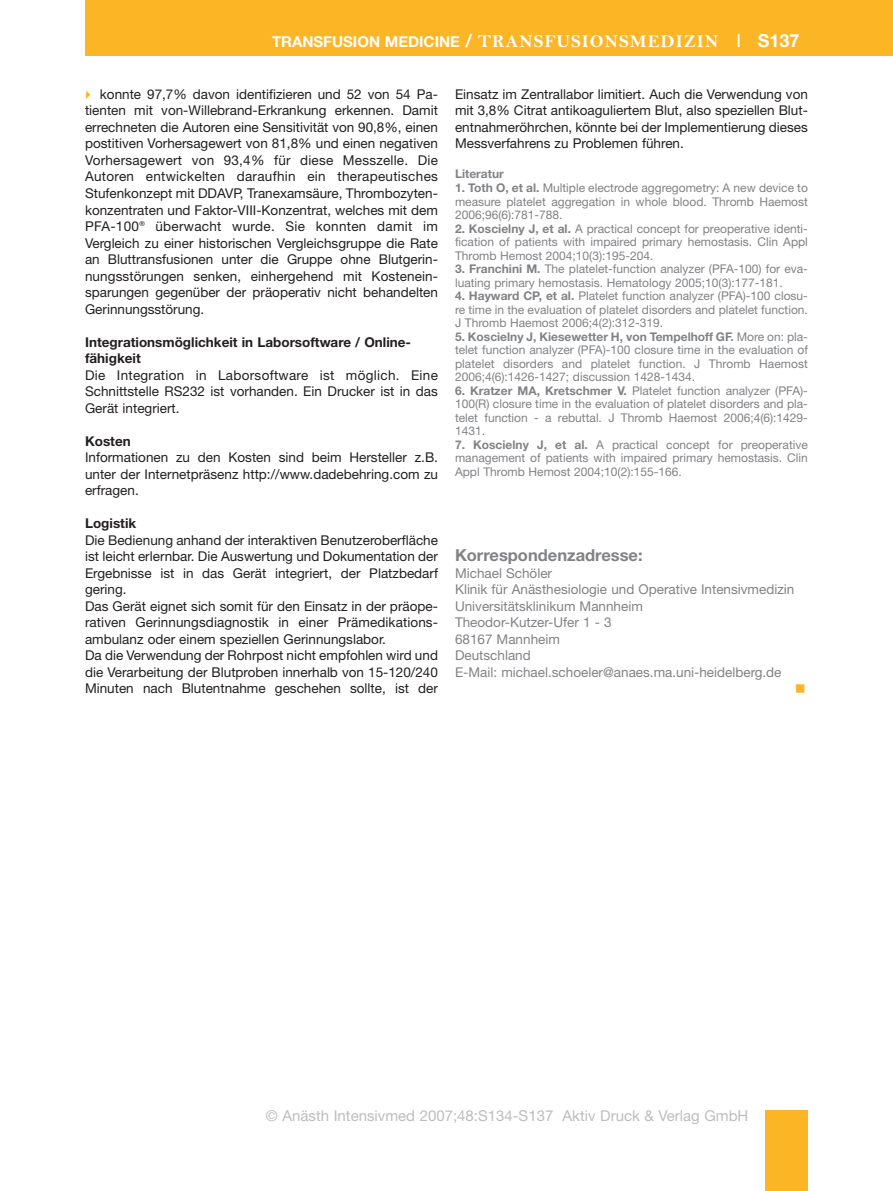
<style>
.page{position:relative;width:893px;height:1191px;background:#fff}
.page>*{position:absolute;margin:0;border:0;box-sizing:border-box;transform-origin:0 0}
.t1{font:700 16.5px "Helvetica Neue";color:#808285}
.t2{font:15px "Helvetica Neue";color:#bcbdc0}
.t3{font:700 15px "Helvetica Neue";color:#fff}
.t4{font:13.5px/16.5px "Helvetica Neue";color:#231f20;text-align:justify}
.t5{font:13.5px/16.5px "Helvetica Neue";color:#808285}
.t6{font:700 13.5px/16.5px "Helvetica Neue";color:#231f20}
.t7{font:12px/13.5px "Helvetica Neue";color:#808285;text-align:justify}
.t8{font:700 12px "Helvetica Neue";color:#808285}
.s1{font-size:18px}
.s2{font-family:"Bell MT Bold";font-weight:400;font-size:18px}
.s3{font-weight:400;font-size:18px}
.s4{font-weight:700}
</style>
<div class="page">
<div style="left:85px;top:0;width:808px;height:55px;background:#fcb525"></div>
<div style="left:765px;top:1110px;width:43px;height:81px;background:#fcb525"></div>
<p class="t3" style="left:272px;top:36px;width:529px">TRANSFUSION MEDICINE <span class="s1">/</span> <span class="s2">TRANSFUSIONSMEDIZIN</span> <span class="s3">I</span> <span class="s1">S137</span></p>
<p class="t4" style="left:85px;top:87px;width:354px;text-indent:15px">konnte 97,7% davon identifizieren und 52 von 54 Pa - tienten mit von-Willebrand-Erkrankung erkennen. Damit errechneten die Autoren eine Sensitivität von 90,8%, einen postitiven Vorhersagewert von 81,8% und einen negativen Vorhersagewert von 93,4% für diese Messzelle. Die Autoren entwickelten daraufhin ein therapeutisches Stufen konzept mit DDAVP, Tranexamsäure, Thrombo zyten - konzentraten und Faktor-VIII-Konzentrat, welches mit dem PFA-100<sup>®</sup> überwacht wurde. Sie konnten damit im Vergleich zu einer historischen Vergleichsgruppe die Rate an Bluttransfusionen unter die Gruppe ohne Blut gerin - nungsstörungen senken, einhergehend mit Kosten ein - sparungen gegenüber der präoperativ nicht behandelten Gerinnungsstörung.</p>
<p class="t6" style="left:85px;top:335px;width:328px">Integrationsmöglichkeit in Laborsoftware / Online - fähigkeit</p>
<p class="t4" style="left:85px;top:368px;width:354px">Die Integration in Laborsoftware ist möglich. Eine Schnittstelle RS232 ist vorhanden. Ein Drucker ist in das Gerät integriert.</p>
<p class="t6" style="left:85px;top:434px;width:47px">Kosten</p>
<p class="t4" style="left:85px;top:450px;width:354px">Informationen zu den Kosten sind beim Hersteller z.B. unter der Internetpräsenz http://www.dadebehring.com zu erfragen.</p>
<p class="t6" style="left:85px;top:516px;width:53px">Logistik</p>
<p class="t4" style="left:85px;top:533px;width:354px;text-align:left">Die Bedienung anhand der interaktiven Benutzeroberfläche ist leicht erlernbar. Die Auswertung und Dokumentation der Ergebnisse ist in das Gerät integriert, der Platzbedarf gering.<br>Das Gerät eignet sich somit für den Einsatz in der präope&shy;rativen Gerinnungsdiagnostik in einer Prämedikations - ambu lanz oder einem speziellen Gerinnungslabor.<br>Da die Verwendung der Rohrpost nicht empfohlen wird und die Verarbeitung der Blutproben innerhalb von 15-120/240<br>Minuten nach Blutentnahme geschehen sollte, ist der</p>
<p class="t4" style="left:455px;top:87px;width:354px">Einsatz im Zentrallabor limitiert. Auch die Verwendung von mit 3,8% Citrat antikoaguliertem Blut, also speziellen Blut - entnahmeröhrchen, könnte bei der Implementierung dieses Messverfahrens zu Problemen führen.</p>
<p class="t8" style="left:455px;top:170px;width:50px">Literatur</p>
<p class="t7" style="left:455px;top:182px;width:354px"><span class="s4">1. Toth O, et al.</span> Multiple electrode aggregometry: A new device to measure platelet aggregation in whole blood. Thromb Haemost 2006;96(6):781-788.</p>
<p class="t7" style="left:455px;top:223px;width:354px"><span class="s4">2. Koscielny J, et al.</span> A practical concept for preoperative identi&shy;fication of patients with impaired primary hemostasis. Clin Appl Thromb Hemost 2004;10(3):195-204.</p>
<p class="t7" style="left:455px;top:263px;width:354px"><span class="s4">3. Franchini M.</span> The platelet-function analyzer (PFA-100) for eva&shy;luating primary hemostasis. Hematology 2005;10(3):177-181.</p>
<p class="t7" style="left:455px;top:290px;width:354px"><span class="s4">4. Hayward CP, et al.</span> Platelet function analyzer (PFA)-100 closu&shy;re time in the evaluation of platelet disorders and platelet function.<br>J Thromb Haemost 2006;4(2):312-319.</p>
<p class="t7" style="left:455px;top:331px;width:354px"><span class="s4">5. Koscielny J, Kiesewetter H, von Tempelhoff GF.</span> More on: pla&shy;telet function analyzer (PFA)-100 closure time in the evaluation of platelet disorders and platelet function. J Thromb Haemost 2006;4(6):1426-1427; discussion 1428-1434.</p>
<p class="t7" style="left:455px;top:385px;width:354px"><span class="s4">6. Kratzer MA, Kretschmer V.</span> Platelet function analyzer (PFA)- 100(R) closure time in the evaluation of platelet disorders and pla&shy;telet function - a rebuttal. J Thromb Haemost 2006;4(6):1429- 1431.</p>
<p class="t7" style="left:455px;top:439px;width:354px"><span class="s4">7. Koscielny J, et al.</span> A practical concept for preoperative management of patients with impaired primary hemostasis. Clin Appl Thromb Hemost 2004;10(2):155-166.</p>
<p class="t1" style="left:455px;top:549px;width:189px">Korrespondenzadresse:</p>
<p class="t5" style="left:455px;top:566px;width:341px">Michael Schöler<br>Klinik für Anästhesiologie und Operative Intensivmedizin<br>Universitätsklinikum Mannheim<br>Theodor-Kutzer-Ufer 1 - 3<br>68167 Mannheim<br>Deutschland<br>E-Mail: michael.schoeler@anaes.ma.uni-heidelberg.de</p>
<p class="t2" style="left:266px;top:1110px;width:484px">© Anästh Intensivmed 2007;48:S134-S137 Aktiv Druck &amp; Verlag GmbH</p>
</div>
